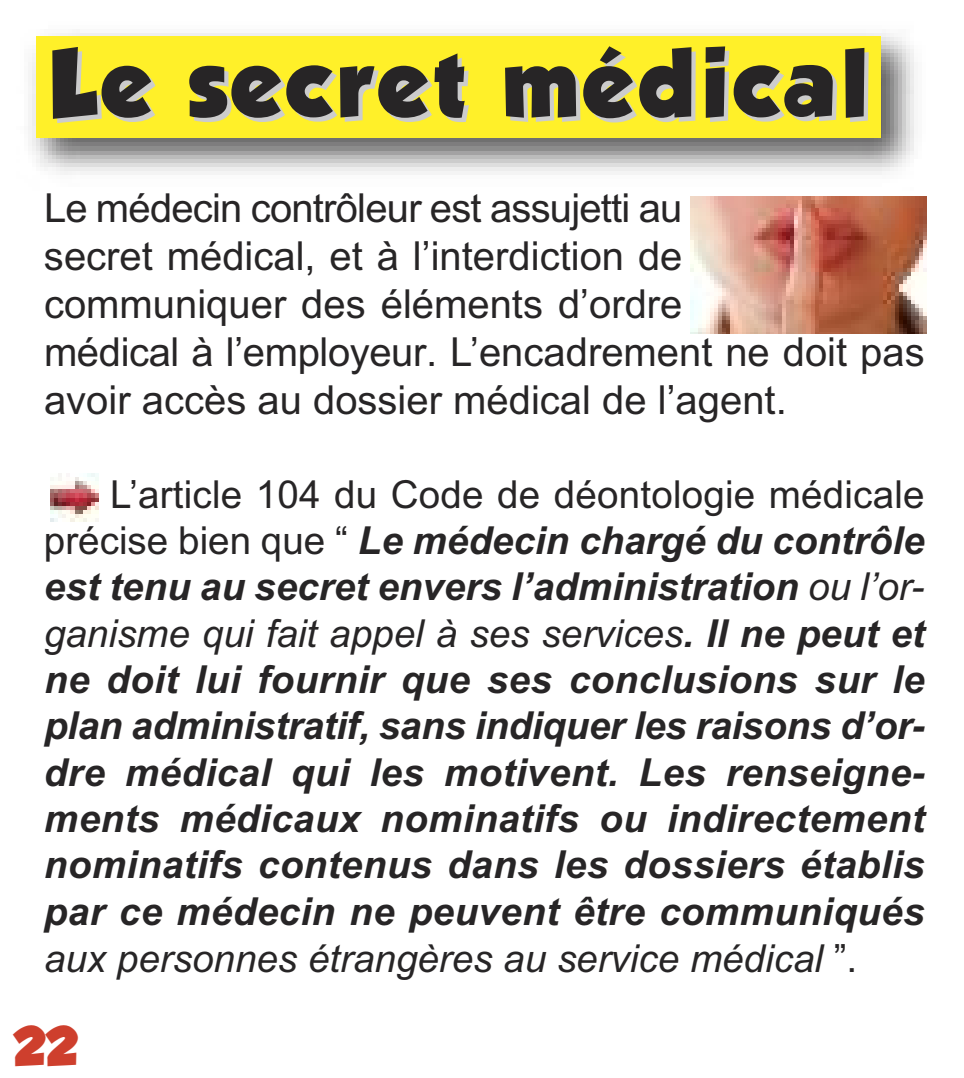
<style>
.page{position:relative;width:964px;height:1078px;background:#fff}
.page>*{position:absolute;margin:0;border:0;box-sizing:border-box;transform-origin:0 0}
.t1{font:84.8px "GROBOLD";letter-spacing:.07em;color:#272526}
.t2{font:48px "GROBOLD";color:#ce3f2d}
.t3{font:40px/48px "Arial";color:#272526}
.t4{font:italic 700 38.4px/46.4px "Arial";letter-spacing:.01em;color:#272526;text-align:justify}
.s1{font-weight:400;font-style:normal}
.s2{font-weight:400}
</style>
<div class="page">
<img style="left:28px;top:33px;width:886px;height:142px">
<div style="left:36px;top:36px;width:844px;height:102px;background:#fff029"></div>
<img style="left:51px;top:474px;width:48px;height:47px">
<img style="left:690px;top:196px;width:236px;height:138px">
<h1 class="t1" style="left:49px;top:33px;width:820px">Le secret médical</h1>
<p class="t3" style="left:44px;top:184px;width:882px">Le médecin contrôleur est assujetti au<br>secret médical, et à l’interdiction de communiquer des éléments d’ordre<br>médical à l’employeur. L’encadrement ne doit pas avoir accès au dossier médical de l’agent.</p>
<p class="t4" style="left:44px;top:471px;width:882px;text-indent:66px"><span class="s1">L’article 104 du Code de déontologie médicale précise bien que “</span> Le médecin chargé du contrôle est tenu au secret envers l’administration <span class="s2">ou l’or&shy;ganisme qui fait appel à ses services</span>. Il ne peut et ne doit lui fournir que ses conclusions sur le plan administratif, sans indiquer les raisons d’or&shy;dre médical qui les motivent. Les renseigne&shy;ments médicaux nominatifs ou indirectement nominatifs contenus dans les dossiers établis par ce médecin ne peuvent être communiqués <span class="s2">aux personnes étrangères au service médical</span> <span class="s1">”.</span></p>
<p class="t2" style="left:13px;top:1017px;width:66px">22</p>
</div>
